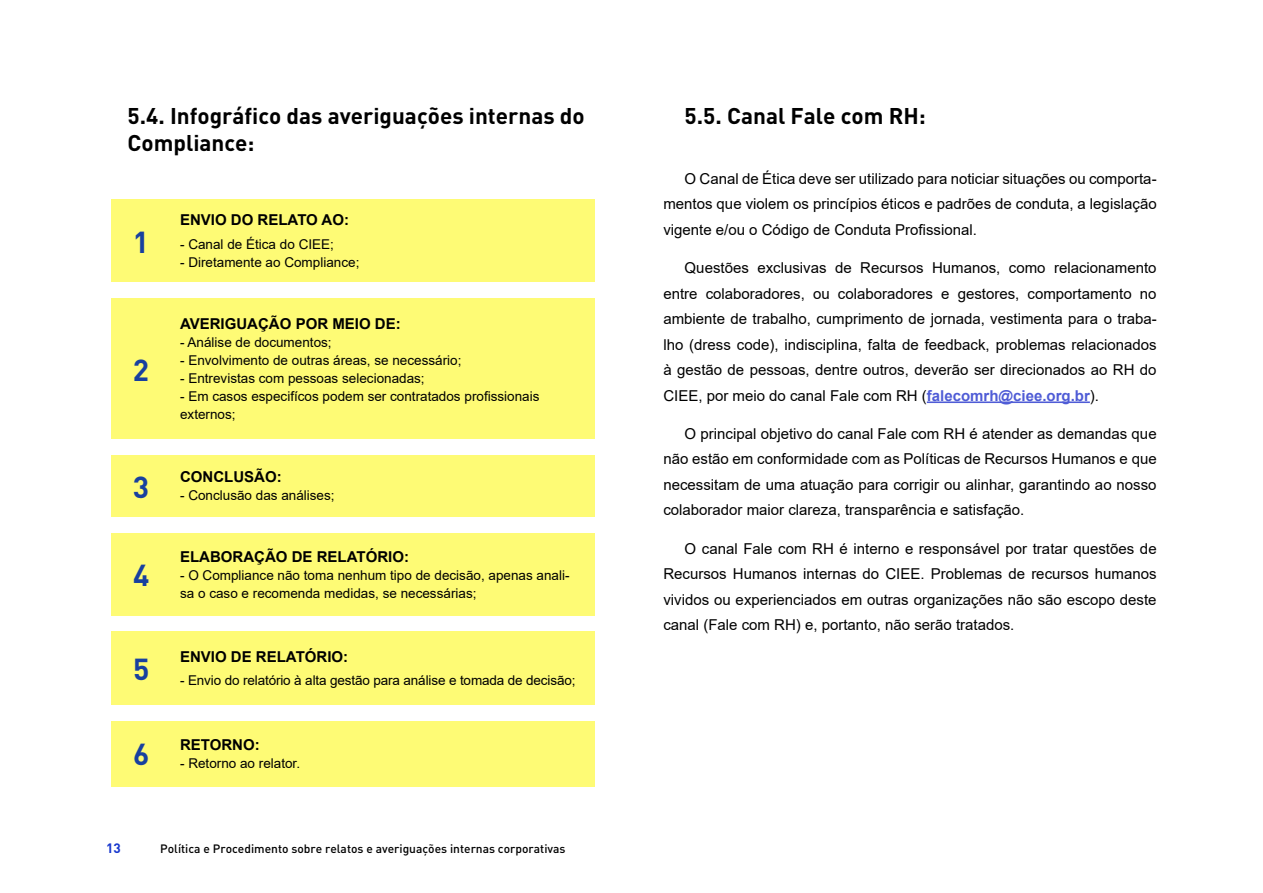
<style>
.page{position:relative;width:1263px;height:893px;background:#fff}
.page>*{position:absolute;margin:0;border:0;box-sizing:border-box;transform-origin:0 0}
.t1{font:700 30px "DIN";color:#18409f}
.t2{font:700 22.5px/27px "DIN";color:#000}
.t3{font:15px/25.5px "Arial";color:#000;text-align:justify}
.t4{font:700 15px "Arial";color:#000}
.t5{font:13.5px/18px "Arial";color:#000}
.t6{font:700 13.5px "DIN";color:#1838ce}
.t7{font:12px "DIN Medium Alternate";color:#000}
.s1{font-weight:700;color:#4f5cd6}
</style>
<div class="page">
<div style="left:111px;top:199px;width:483px;height:82px;background:#fefb75"></div>
<div style="left:111px;top:298px;width:483px;height:140px;background:#fefb75"></div>
<div style="left:111px;top:455px;width:483px;height:62px;background:#fefb75"></div>
<div style="left:111px;top:533px;width:483px;height:83px;background:#fefb75"></div>
<div style="left:111px;top:632px;width:483px;height:73px;background:#fefb75"></div>
<div style="left:111px;top:721px;width:483px;height:66px;background:#fefb75"></div>
<hr style="left:927px;top:401px;width:163px;height:2px;background:#4f5cd6">
<h2 class="t2" style="left:128px;top:102px;width:459px">5.4. Infográfico das averiguações internas do<br>Compliance:</h2>
<h1 class="t1" style="left:133px;top:222px;width:18px">1</h1>
<h1 class="t1" style="left:133px;top:350px;width:18px">2</h1>
<h1 class="t1" style="left:133px;top:468px;width:18px">3</h1>
<h1 class="t1" style="left:133px;top:555px;width:18px">4</h1>
<h1 class="t1" style="left:133px;top:649px;width:18px">5</h1>
<p class="t4" style="left:180px;top:209px;width:170px">ENVIO DO RELATO AO:</p>
<p class="t5" style="left:180px;top:235px;width:155px">- Canal de Ética do CIEE;</p>
<p class="t5" style="left:180px;top:253px;width:181px">- Diretamente ao Compliance;</p>
<p class="t4" style="left:180px;top:313px;width:222px">AVERIGUAÇÃO POR MEIO DE:</p>
<p class="t5" style="left:180px;top:333px;width:153px">- Análise de documentos;</p>
<p class="t5" style="left:180px;top:351px;width:283px">- Envolvimento de outras áreas, se necessário;</p>
<p class="t5" style="left:180px;top:369px;width:246px">- Entrevistas com pessoas selecionadas;</p>
<p class="t5" style="left:180px;top:387px;width:361px">- Em casos especifícos podem ser contratados profissionais externos;</p>
<p class="t4" style="left:180px;top:466px;width:103px">CONCLUSÃO:</p>
<p class="t5" style="left:180px;top:486px;width:156px">- Conclusão das análises;</p>
<p class="t4" style="left:180px;top:546px;width:230px">ELABORAÇÃO DE RELATÓRIO:</p>
<p class="t5" style="left:180px;top:566px;width:391px">- O Compliance não toma nenhum tipo de decisão, apenas anali&shy;sa o caso e recomenda medidas, se necessárias;</p>
<p class="t4" style="left:180px;top:646px;width:170px">ENVIO DE RELATÓRIO:</p>
<p class="t5" style="left:180px;top:671px;width:397px">- Envio do relatório à alta gestão para análise e tomada de decisão;</p>
<h1 class="t1" style="left:133px;top:735px;width:18px">6</h1>
<p class="t4" style="left:180px;top:734px;width:81px">RETORNO:</p>
<p class="t5" style="left:180px;top:754px;width:122px">- Retorno ao relator.</p>
<p class="t6" style="left:106px;top:839px;width:16px">13</p>
<p class="t7" style="left:160px;top:841px;width:407px">Política e Procedimento sobre relatos e averiguações internas corporativas</p>
<h2 class="t2" style="left:685px;top:102px;width:243px">5.5. Canal Fale com RH:</h2>
<p class="t3" style="left:663px;top:166px;width:495px;text-indent:21px">O Canal de Ética deve ser utilizado para noticiar situações ou comporta&shy;mentos que violem os princípios éticos e padrões de conduta, a legislação vigente e/ou o Código de Conduta Profissional.</p>
<p class="t3" style="left:663px;top:255px;width:495px;text-indent:21px">Questões exclusivas de Recursos Humanos, como relacionamento entre colaboradores, ou colaboradores e gestores, comportamento no ambiente de trabalho, cumprimento de jornada, vestimenta para o traba&shy;lho (dress code), indisciplina, falta de feedback, problemas relacionados à gestão de pessoas, dentre outros, deverão ser direcionados ao RH do CIEE, por meio do canal Fale com RH (<span class="s1">falecomrh@ciee.org.br</span>).</p>
<p class="t3" style="left:663px;top:421px;width:495px;text-indent:21px">O principal objetivo do canal Fale com RH é atender as demandas que não estão em conformidade com as Políticas de Recursos Humanos e que necessitam de uma atuação para corrigir ou alinhar, garantindo ao nosso colaborador maior clareza, transparência e satisfação.</p>
<p class="t3" style="left:663px;top:536px;width:495px;text-indent:21px">O canal Fale com RH é interno e responsável por tratar questões de Recursos Humanos internas do CIEE. Problemas de recursos humanos vividos ou experienciados em outras organizações não são escopo deste canal (Fale com RH) e, portanto, não serão tratados.</p>
</div>
